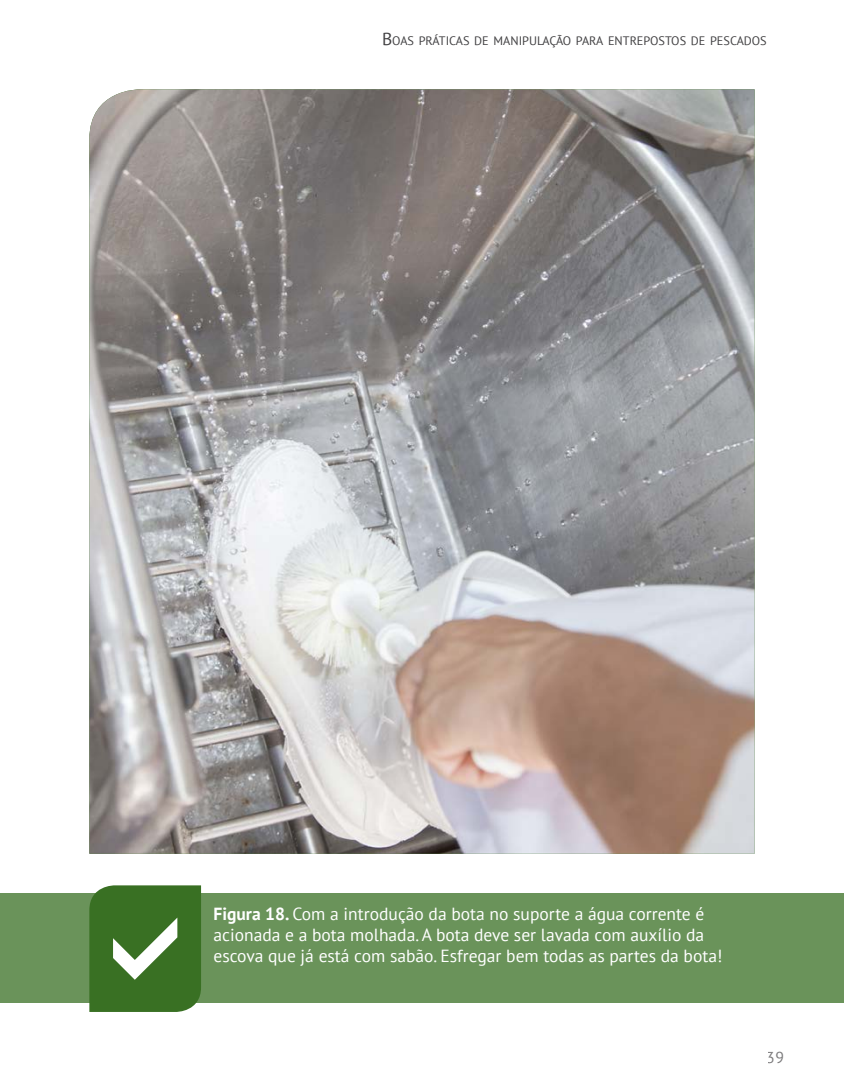
<style>
.page{position:relative;width:844px;height:1092px;background:#fff}
.page>*{position:absolute;margin:0;border:0;box-sizing:border-box;transform-origin:0 0}
.t1{font:17.5px/21px "PT Sans";color:#fff}
.t2{font:15.75px "PT Sans";color:#414042}
.t3{font:12.25px "PT Sans";color:#414042}
.s1{font-size:17.5px}
.s2{font-weight:700}
</style>
<div class="page">
<div style="left:0;top:893px;width:843px;height:110px;background:#6a935a"></div>
<svg style="left:89px;top:885px;width:112px;height:126px;background:#4e7f3a"></svg>
<img style="left:89px;top:89px;width:665px;height:764px">
<p class="t3" style="left:382px;top:33px;width:386px"><span class="s1">B</span>OAS PRÁTICAS DE MANIPULAÇÃO PARA ENTREPOSTOS DE PESCADOS</p>
<p class="t1" style="left:213px;top:903px;width:510px"><span class="s2">Figura 18.</span> Com a introdução da bota no suporte a água corrente é acionada e a bota molhada. A bota deve ser lavada com auxílio da escova que já está com sabão. Esfregar bem todas as partes da bota!</p>
<p class="t2" style="left:766px;top:1047px;width:19px">39</p>
</div>
